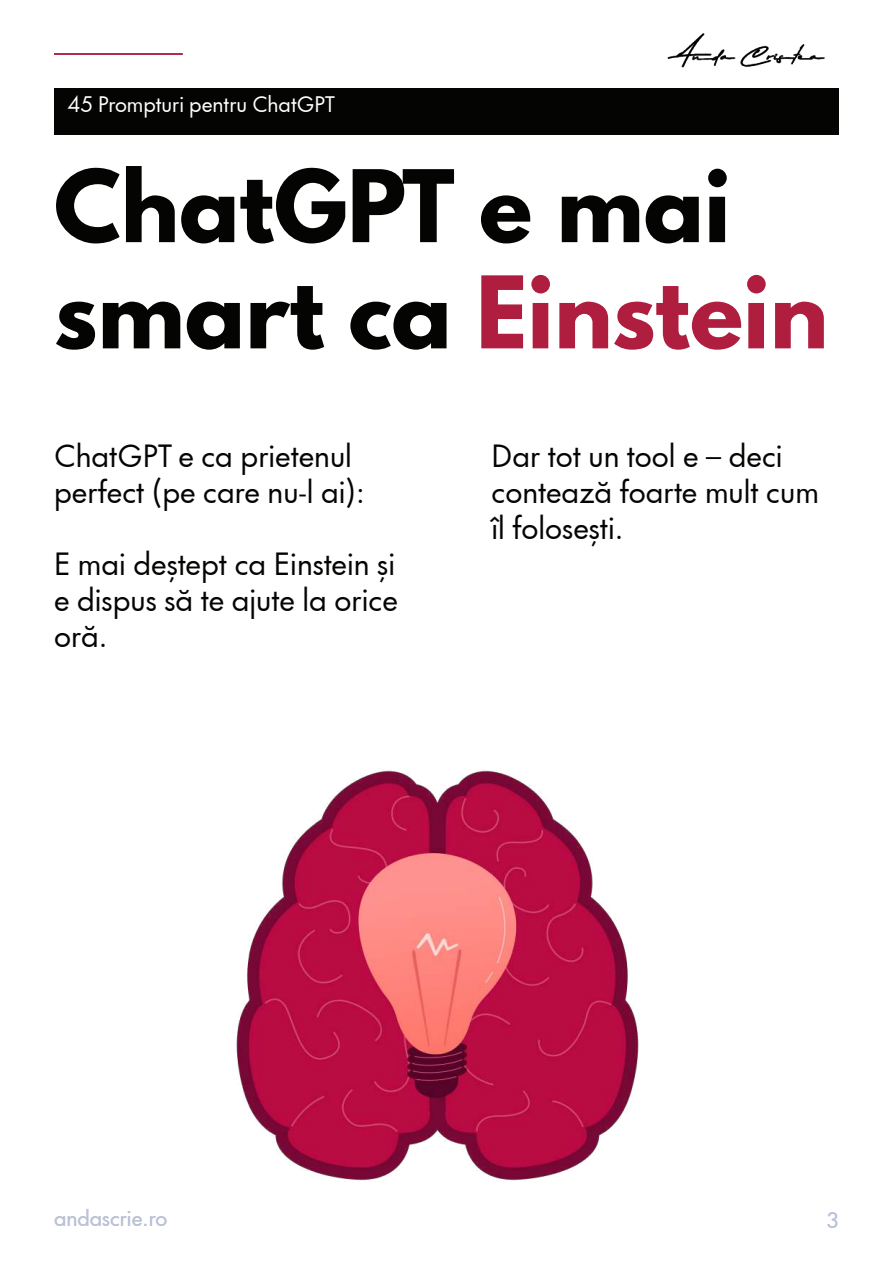
<style>
.page{position:relative;width:893px;height:1263px;background:#fff}
.page>*{position:absolute;margin:0;border:0;box-sizing:border-box;transform-origin:0 0}
.t1{font:700 88.5px/106.2px "League Spartan";color:#040503}
.t2{font:30px/36px "Futura Now Headline";color:#040503}
.t3{font:21px "Futura Now Headline";color:#fff}
.t4{font:21px "Futura Now Headline";color:#bcc3d6}
.s1{color:#af1e3f}
</style>
<div class="page">
<img style="left:667px;top:33px;width:158px;height:35px">
<div style="left:54px;top:88px;width:785px;height:47px;background:#040503"></div>
<hr style="left:54px;top:53px;width:129px;height:2px;background:#af1e3f">
<img style="left:236px;top:770px;width:403px;height:411px">
<p class="t3" style="left:68px;top:88px;width:269px">45 Prompturi pentru ChatGPT</p>
<h1 class="t1" style="left:54px;top:152px;width:776px">ChatGPT e mai smart ca <span class="s1">Einstein</span></h1>
<p class="t2" style="left:54px;top:436px;width:312px">ChatGPT e ca prietenul perfect (pe care nu-l ai):</p>
<p class="t2" style="left:54px;top:544px;width:345px;text-align:justify">E mai deștept ca Einstein și e dispus să te ajute la orice oră.</p>
<p class="t2" style="left:491px;top:436px;width:329px">Dar tot un tool e – deci contează foarte mult cum îl folosești.</p>
<p class="t4" style="left:54px;top:1201px;width:115px">andascrie.ro</p>
<p class="t4" style="left:826px;top:1203px;width:14px">3</p>
</div>
